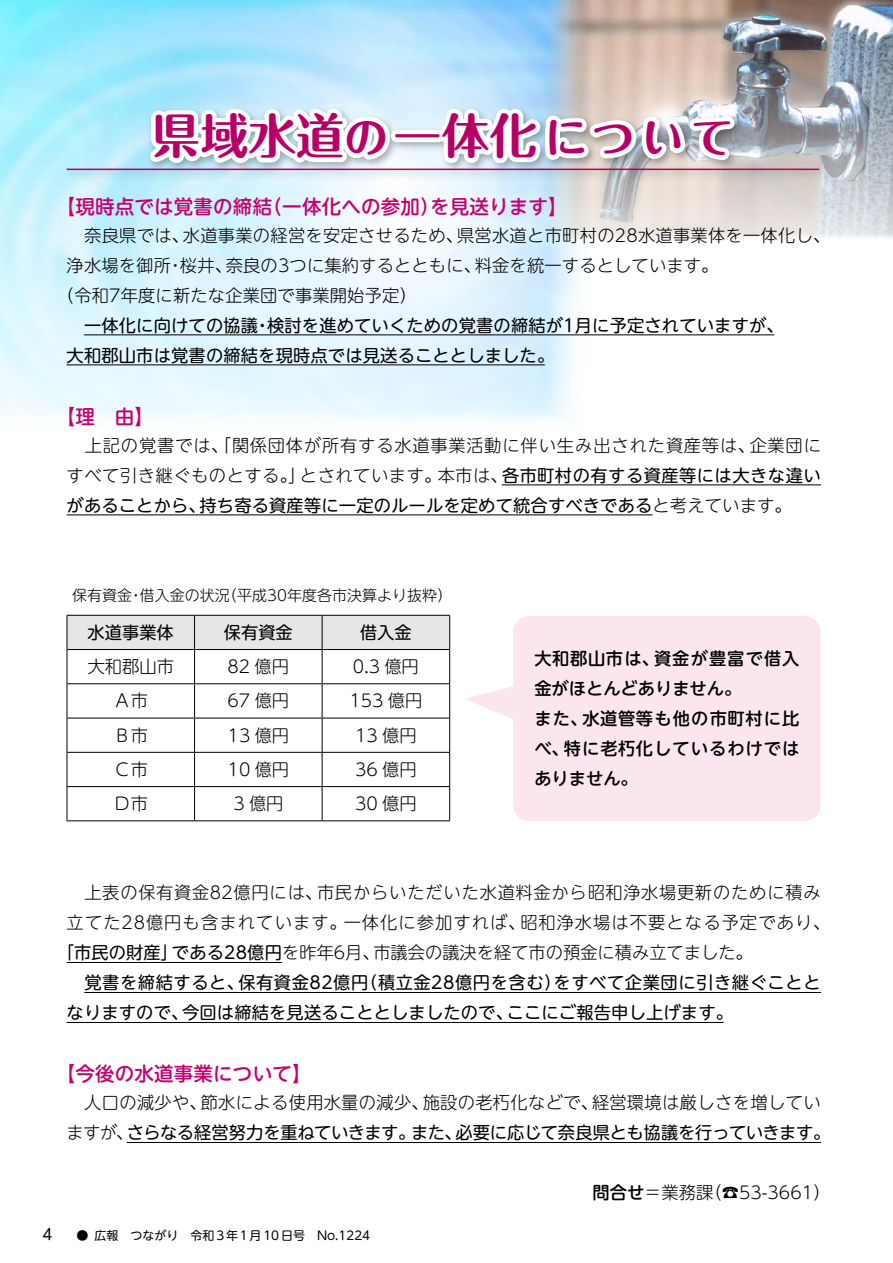
<style>
.page{position:relative;width:893px;height:1263px;background:#fff}
.page>*{position:absolute;margin:0;border:0;box-sizing:border-box;transform-origin:0 0}
.t1{font:700 48px "Maru Fo Pro";color:#b60065}
.t2{font:500 19.5px "UD Shin M Go Pr 6";letter-spacing:.01em;color:#c6006f}
.t3{font:300 17.25px/30px "UD Shin M Go Pr 6";letter-spacing:.02em;color:#000;text-align:justify}
.t4{font:17.25px/30px "UD Shin M Go Pr 6";letter-spacing:.01em;color:#000}
.t5{font:500 17.25px/30px "UD Shin M Go Pr 6";letter-spacing:.035em;color:#000}
.t6{font:300 17.25px "UD Shin M Go Pr 6";color:#000}
.t7{font:17.25px "UD Shin M Go Pr 6";letter-spacing:.035em;color:#000}
.t8{font:300 17.25px "UD Shin M Go Pr 6";letter-spacing:.05em;color:#000}
.t9{font:300 17.25px "UD Shin M Go Pr 6";letter-spacing:.065em;color:#000}
.t10{font:300 15px "UD Shin M Go Pr 6";color:#000}
.t11{font:15px "UD Shin M Go Pr 6";color:#000}
.t12{font:12px "UD Shin M Go Pr 6";color:#000}
.s1{font-size:43.2px}
.s2{font-weight:400}
.s3{font-weight:500}
</style>
<div class="page">
<img style="left:595px;top:0;width:298px;height:238px">
<div style="left:63px;top:105px;width:765px;height:75px;background:#000;opacity:.3"></div>
<hr style="left:67px;top:169px;width:752px;height:1px;background:#b60065">
<svg style="left:142px;top:104px;width:252px;height:68px"></svg>
<div style="left:391px;top:130px;width:53px;height:12px;border:9px solid #fff;border-radius:2px"></div>
<svg style="left:430px;top:102px;width:309px;height:66px"></svg>
<hr style="left:84px;top:334px;width:690px;height:1px;background:#000">
<hr style="left:67px;top:364px;width:478px;height:1px;background:#000">
<hr style="left:502px;top:484px;width:319px;height:1px;background:#000">
<hr style="left:67px;top:514px;width:586px;height:1px;background:#000">
<div style="left:68px;top:616px;width:381px;height:33px;background:#e6e6e6"></div>
<hr style="left:67px;top:615px;width:128px;height:1px;background:#000">
<hr style="left:67px;top:616px;width:1px;height:33px;background:#000">
<hr style="left:195px;top:615px;width:127px;height:1px;background:#000">
<hr style="left:194px;top:616px;width:1px;height:33px;background:#000">
<hr style="left:322px;top:615px;width:128px;height:1px;background:#000">
<hr style="left:322px;top:616px;width:1px;height:33px;background:#000">
<hr style="left:449px;top:616px;width:1px;height:33px;background:#000">
<hr style="left:67px;top:649px;width:128px;height:1px;background:#000">
<hr style="left:67px;top:650px;width:1px;height:33px;background:#000">
<hr style="left:195px;top:649px;width:127px;height:1px;background:#000">
<hr style="left:194px;top:650px;width:1px;height:33px;background:#000">
<hr style="left:322px;top:649px;width:128px;height:1px;background:#000">
<hr style="left:322px;top:650px;width:1px;height:33px;background:#000">
<hr style="left:449px;top:650px;width:1px;height:33px;background:#000">
<hr style="left:67px;top:683px;width:128px;height:1px;background:#000">
<hr style="left:67px;top:684px;width:1px;height:34px;background:#000">
<hr style="left:195px;top:683px;width:127px;height:1px;background:#000">
<hr style="left:194px;top:684px;width:1px;height:34px;background:#000">
<hr style="left:322px;top:683px;width:128px;height:1px;background:#000">
<hr style="left:322px;top:684px;width:1px;height:34px;background:#000">
<hr style="left:449px;top:684px;width:1px;height:34px;background:#000">
<hr style="left:67px;top:718px;width:128px;height:1px;background:#000">
<hr style="left:67px;top:718px;width:1px;height:34px;background:#000">
<hr style="left:195px;top:718px;width:127px;height:1px;background:#000">
<hr style="left:194px;top:718px;width:1px;height:34px;background:#000">
<hr style="left:322px;top:718px;width:128px;height:1px;background:#000">
<hr style="left:322px;top:718px;width:1px;height:34px;background:#000">
<hr style="left:449px;top:718px;width:1px;height:34px;background:#000">
<hr style="left:67px;top:752px;width:128px;height:1px;background:#000">
<hr style="left:67px;top:753px;width:1px;height:33px;background:#000">
<hr style="left:195px;top:752px;width:127px;height:1px;background:#000">
<hr style="left:194px;top:753px;width:1px;height:33px;background:#000">
<hr style="left:322px;top:752px;width:128px;height:1px;background:#000">
<hr style="left:322px;top:753px;width:1px;height:33px;background:#000">
<hr style="left:449px;top:753px;width:1px;height:33px;background:#000">
<hr style="left:67px;top:786px;width:128px;height:1px;background:#000">
<hr style="left:67px;top:787px;width:1px;height:33px;background:#000">
<hr style="left:195px;top:786px;width:127px;height:1px;background:#000">
<hr style="left:194px;top:787px;width:1px;height:33px;background:#000">
<hr style="left:322px;top:786px;width:128px;height:1px;background:#000">
<hr style="left:322px;top:787px;width:1px;height:33px;background:#000">
<hr style="left:449px;top:787px;width:1px;height:33px;background:#000">
<hr style="left:67px;top:820px;width:128px;height:1px;background:#000">
<hr style="left:195px;top:820px;width:127px;height:1px;background:#000">
<hr style="left:322px;top:820px;width:128px;height:1px;background:#000">
<hr style="left:67px;top:962px;width:215px;height:1px;background:#000">
<hr style="left:84px;top:992px;width:737px;height:1px;background:#000">
<hr style="left:67px;top:1022px;width:656px;height:1px;background:#000">
<hr style="left:127px;top:1142px;width:694px;height:1px;background:#000">
<svg style="left:465px;top:686px;width:48px;height:33px"></svg>
<div style="left:513px;top:616px;width:308px;height:205px;background:#fbe6ef;border-radius:17px"></div>
<h1 class="t1" style="left:152px;top:98px;width:583px">県域水道<span class="s1">の</span>一体化<span class="s1">について</span></h1>
<p class="t2" style="left:56px;top:190px;width:514px">【現時点では覚書の締結（一体化への参加）を見送ります】</p>
<p class="t3" style="left:67px;top:219px;width:765px">　奈良県では、水道事業の経営を安定させるため、県営水道と市町村の28水道事業体を一体化し、</p>
<p class="t3" style="left:67px;top:249px;width:653px">浄水場を御所・桜井、奈良の3つに集約するとともに、料金を統一するとしています。</p>
<p class="t3" style="left:57px;top:279px;width:361px">（令和7年度に新たな企業団で事業開始予定）</p>
<p class="t4" style="left:67px;top:309px;width:719px;text-indent:17px">一体化に向けての協議・検討を進めていくための覚書の締結が1月に予定されていますが、大和郡山市は覚書の締結を現時点では見送ることとしました。</p>
<p class="t2" style="left:56px;top:400px;width:100px">【理　由】</p>
<p class="t3" style="left:67px;top:429px;width:756px">　上記の覚書では、「関係団体が所有する水道事業活動に伴い生み出された資産等は、企業団にすべて引き継ぐものとする。」とされています。本市は、<span class="s2">各市町村の有する資産等には大きな違いがあることから、持ち寄る資産等に一定のルールを定めて統合すべきである</span>と考えています。</p>
<p class="t10" style="left:72px;top:583px;width:381px">保有資金・借入金の状況（平成30年度各市決算より抜粋）</p>
<p class="t4" style="left:88px;top:616px;width:88px">水道事業体</p>
<p class="t4" style="left:224px;top:616px;width:70px">保有資金</p>
<p class="t4" style="left:360px;top:616px;width:53px">借入金</p>
<p class="t3" style="left:88px;top:651px;width:88px">大和郡山市</p>
<p class="t3" style="left:228px;top:651px;width:63px">82 億円</p>
<p class="t3" style="left:353px;top:651px;width:67px">0.3 億円</p>
<p class="t3" style="left:114px;top:685px;width:36px">Ａ市</p>
<p class="t3" style="left:228px;top:685px;width:63px">67 億円</p>
<p class="t3" style="left:349px;top:685px;width:74px">153 億円</p>
<p class="t3" style="left:114px;top:719px;width:36px">Ｂ市</p>
<p class="t3" style="left:228px;top:719px;width:63px">13 億円</p>
<p class="t3" style="left:355px;top:719px;width:63px">13 億円</p>
<p class="t3" style="left:114px;top:753px;width:36px">Ｃ市</p>
<p class="t3" style="left:228px;top:753px;width:63px">10 億円</p>
<p class="t3" style="left:355px;top:753px;width:63px">36 億円</p>
<p class="t3" style="left:114px;top:788px;width:36px">Ｄ市</p>
<p class="t3" style="left:233px;top:788px;width:52px">3 億円</p>
<p class="t3" style="left:355px;top:788px;width:63px">30 億円</p>
<p class="t5" style="left:534px;top:642px;width:267px">大和郡山市は、資金が豊富で借入金がほとんどありません。<br>また、水道管等も他の市町村に比べ、特に老朽化しているわけではありません。</p>
<p class="t8" style="left:67px;top:879px;width:756px">　上表の保有資金82億円には、市民からいただいた水道料金から昭和浄水場更新のために積み</p>
<p class="t9" style="left:67px;top:909px;width:765px">立てた28億円も含まれています。一体化に参加すれば、昭和浄水場は不要となる予定であり、</p>
<p class="t6" style="left:57px;top:939px;width:697px"><span class="s2">「市民の財産」である28億円</span>を昨年6月、市議会の議決を経て市の預金に積み立てました。</p>
<p class="t7" style="left:84px;top:968px;width:738px">覚書を締結すると、保有資金82億円（積立金28億円を含む）をすべて企業団に引き継ぐことと</p>
<p class="t4" style="left:67px;top:997px;width:668px">なりますので、今回は締結を見送ることとしましたので、ここにご報告申し上げます。</p>
<p class="t2" style="left:56px;top:1057px;width:257px">【今後の水道事業について】</p>
<p class="t3" style="left:67px;top:1087px;width:765px">　人口の減少や、節水による使用水量の減少、施設の老朽化などで、経営環境は厳しさを増していますが、<span class="s2">さらなる経営努力を重ねていきます。また、必要に応じて奈良県とも協議を行っていきます。</span></p>
<p class="t11" style="left:43px;top:1222px;width:11px">4</p>
<p class="t12" style="left:77px;top:1226px;width:295px">● 広報　つながり　令和3年1月10日号　No.1224</p>
<p class="t6" style="left:592px;top:1179px;width:239px"><span class="s3">問合せ</span>＝業務課（☎53-3661）</p>
</div>
